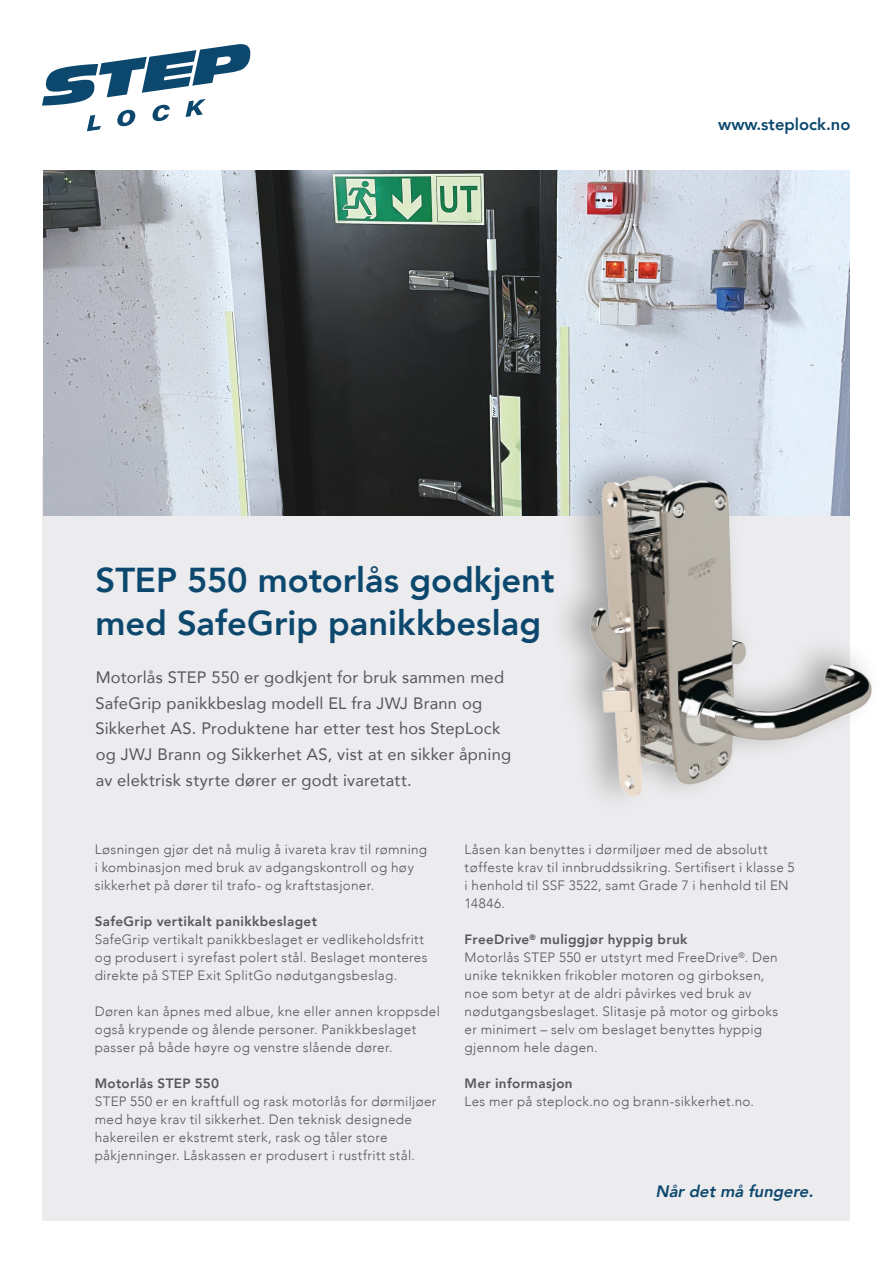
<style>
.page{position:relative;width:893px;height:1263px;background:#fff}
.page>*{position:absolute;margin:0;border:0;box-sizing:border-box;transform-origin:0 0}
.Rubrik{font:800 34.5px "Avenir LT Com";color:#0c486e}
.Ingress{font:16.5px/25.5px "Avenir LT Com";letter-spacing:.015em;color:#55575c}
.Mellanrubrik{font:italic 800 16.5px "Avenir LT Com";color:#0c486e}
.t1{font:800 16.5px "Avenir LT Com";color:#0c486e}
.Ingress-2{font:300 13.5px/18px "Avenir LT Com";letter-spacing:.025em;color:#55575c}
.Ingress-3{font:800 13.5px "Avenir LT Com";letter-spacing:.025em;color:#55575c}
</style>
<div class="page">
<div style="left:43px;top:456px;width:807px;height:764px;background:#ecebed"></div>
<svg style="left:42px;top:44px;width:208px;height:87px"></svg>
<img style="left:43px;top:171px;width:807px;height:345px">
<div style="left:550px;top:445px;width:333px;height:371px;background:#1d1d1b;opacity:.36"></div>
<img style="left:568px;top:402px;width:315px;height:414px">
<p class="t1" style="left:718px;top:114px;width:134px">www.steplock.no</p>
<p class="Rubrik" style="left:95px;top:559px;width:461px">STEP 550 motorlås godkjent</p>
<p class="Rubrik" style="left:95px;top:603px;width:447px">med SafeGrip panikkbeslag</p>
<p class="Ingress" style="left:95px;top:665px;width:417px">Motorlås STEP 550 er godkjent for bruk sammen med SafeGrip panikkbeslag modell EL fra JWJ Brann og Sikkerhet AS. Produktene har etter test hos StepLock og JWJ Brann og Sikkerhet AS, vist at en sikker åpning av elektrisk styrte dører er godt ivaretatt.</p>
<p class="Ingress-2" style="left:95px;top:841px;width:334px">Løsningen gjør det nå mulig å ivareta krav til rømning i kombinasjon med bruk av adgangskontroll og høy sikkerhet på dører til trafo- og kraftstasjoner.</p>
<p class="Ingress-3" style="left:95px;top:914px;width:224px">SafeGrip vertikalt panikkbeslaget</p>
<p class="Ingress-2" style="left:95px;top:931px;width:334px">SafeGrip vertikalt panikkbeslaget er vedlikeholdsfritt og produsert i syrefast polert stål. Beslaget monteres direkte på STEP Exit SplitGo nødutgangsbeslag.</p>
<p class="Ingress-2" style="left:95px;top:1003px;width:347px">Døren kan åpnes med albue, kne eller annen kroppsdel også krypende og ålende personer. Panikkbeslaget passer på både høyre og venstre slående dører.</p>
<p class="Ingress-3" style="left:95px;top:1076px;width:126px">Motorlås STEP 550</p>
<p class="Ingress-2" style="left:95px;top:1093px;width:343px">STEP 550 er en kraftfull og rask motorlås for dørmiljøer med høye krav til sikkerhet. Den teknisk designede hakereilen er ekstremt sterk, rask og tåler store påkjenninger. Låskassen er produsert i rustfritt stål.</p>
<p class="Ingress-2" style="left:465px;top:841px;width:332px">Låsen kan benyttes i dørmiljøer med de absolutt tøffeste krav til innbruddssikring. Sertifisert i klasse 5 i henhold til SSF 3522, samt Grade 7 i henhold til EN 14846.</p>
<p class="Ingress-3" style="left:465px;top:932px;width:224px">FreeDrive<sup>®</sup> muliggjør hyppig bruk</p>
<p class="Ingress-2" style="left:465px;top:949px;width:315px">Motorlås STEP 550 er utstyrt med FreeDrive<sup>®</sup>. Den unike teknikken frikobler motoren og girboksen, noe som betyr at de aldri påvirkes ved bruk av nødutgangsbeslaget. Slitasje på motor og girboks</p>
<p class="Ingress-2" style="left:465px;top:1021px;width:299px">er minimert – selv om beslaget benyttes hyppig gjennom hele dagen.</p>
<p class="Ingress-3" style="left:465px;top:1076px;width:110px">Mer informasjon</p>
<p class="Ingress-2" style="left:465px;top:1093px;width:291px">Les mer på steplock.no og brann-sikkerhet.no.</p>
<p class="Mellanrubrik" style="left:656px;top:1181px;width:163px">Når det må fungere.</p>
</div>
